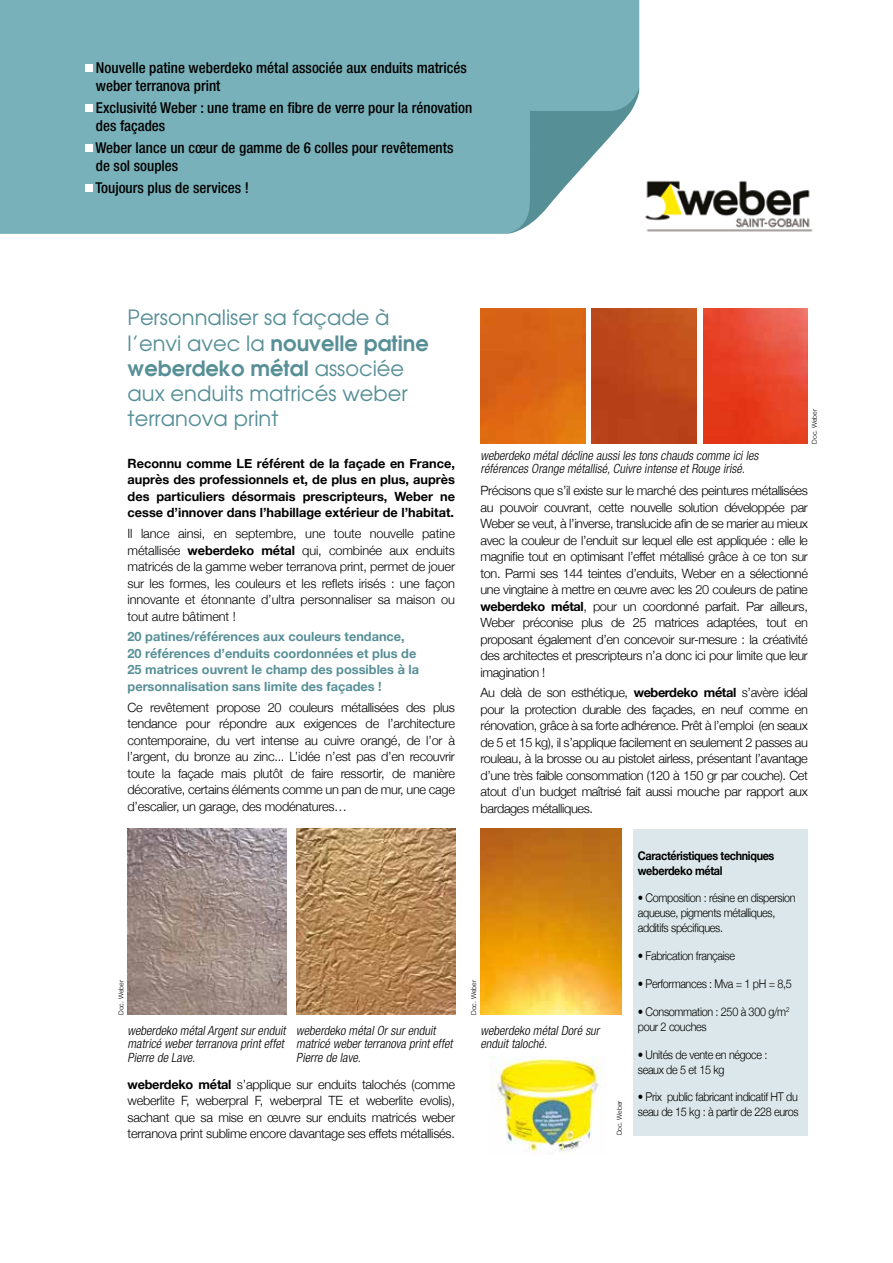
<style>
.page{position:relative;width:893px;height:1263px;background:#fff}
.page>*{position:absolute;margin:0;border:0;box-sizing:border-box;transform-origin:0 0}
.t1{font:21px/25.2px "Avant Garde";color:#578f97}
.t2{font:500 condensed 15px/18px "Helvetica Neue";color:#000}
.t3{font:300 12.75px/16.5px "Helvetica Neue";letter-spacing:-.02em;color:#000;text-align:justify}
.t4{font:italic 300 condensed 12.75px/13.5px "Helvetica Neue";color:#000}
.t5{font:700 12.75px/16.5px "Helvetica Neue";color:#000;text-align:justify}
.t6{font:700 12.75px/16.5px "Helvetica Neue";color:#578f97}
.t7{font:300 12px/15px "Helvetica Neue";letter-spacing:-.03em;color:#000;scale:.9 1}
.t8{font:700 12px/15px "Helvetica Neue";letter-spacing:-.03em;color:#000;scale:.9 1}
.t9{font:300 6.75px "Helvetica Neue";color:#000}
.s1{font-weight:600}
.s2{font-weight:700}
</style>
<div class="page">
<div style="left:0;top:0;width:639px;height:234px;background:#78b1b9"></div>
<svg style="left:506px;top:88px;width:133px;height:146px"></svg>
<img style="left:128px;top:829px;width:158px;height:186px">
<img style="left:480px;top:308px;width:105px;height:136px">
<img style="left:592px;top:308px;width:104px;height:136px">
<img style="left:703px;top:308px;width:105px;height:136px">
<img style="left:480px;top:829px;width:142px;height:186px">
<img style="left:489px;top:1056px;width:113px;height:98px">
<img style="left:296px;top:829px;width:159px;height:186px">
<div style="left:85px;top:64px;width:7px;height:7px;background:#fff"></div>
<div style="left:85px;top:104px;width:7px;height:7px;background:#fff"></div>
<div style="left:85px;top:144px;width:7px;height:8px;background:#fff"></div>
<div style="left:85px;top:185px;width:7px;height:7px;background:#fff"></div>
<img style="left:645px;top:180px;width:168px;height:52px">
<div style="left:634px;top:829px;width:174px;height:306px;background:#dbe7ea"></div>
<p class="t2" style="left:96px;top:58px;width:373px">Nouvelle patine weberdeko métal associée aux enduits matricés weber terranova print</p>
<p class="t2" style="left:96px;top:98px;width:378px">Exclusivité Weber : une trame en fibre de verre pour la rénovation des façades</p>
<p class="t2" style="left:95px;top:139px;width:360px">Weber lance un cœur de gamme de 6 colles pour revêtements de sol souples</p>
<p class="t2" style="left:95px;top:179px;width:155px">Toujours plus de services !</p>
<h1 class="t1" style="left:128px;top:305px;width:303px">Personnaliser sa façade à l’envi avec la <span class="s1">nouvelle patine weberdeko métal</span> associée aux enduits matricés weber terranova print</h1>
<p class="t5" style="left:128px;top:455px;width:329px">Reconnu comme LE référent de la façade en France, auprès des professionnels et, de plus en plus, auprès des particuliers désormais prescripteurs, Weber ne cesse d’innover dans l’habillage extérieur de l’habitat.</p>
<p class="t3" style="left:128px;top:524px;width:329px">Il lance ainsi, en septembre, une toute nouvelle patine métallisée <span class="s2">weberdeko métal</span> qui, combinée aux enduits matricés de la gamme weber terranova print, permet de jouer sur les formes, les couleurs et les reflets irisés : une façon innovante et étonnante d’ultra personnaliser sa maison ou tout autre bâtiment !</p>
<p class="t6" style="left:128px;top:629px;width:293px">20 patines/références aux couleurs tendance, 20 références d’enduits coordonnées et plus de 25 matrices ouvrent le champ des possibles à la personnalisation sans limite des façades !</p>
<p class="t3" style="left:128px;top:698px;width:329px">Ce revêtement propose 20 couleurs métallisées des plus tendance pour répondre aux exigences de l’architecture contemporaine, du vert intense au cuivre orangé, de l’or à l’argent, du bronze au zinc... L’idée n’est pas d’en recouvrir toute la façade mais plutôt de faire ressortir, de manière décorative, certains éléments comme un pan de mur, une cage d’escalier, un garage, des modénatures…</p>
<p class="t4" style="left:480px;top:448px;width:282px">weberdeko métaldécline aussiles tons chauds comme iciles références Orange métallisé,Cuivre intense etRouge irisé.</p>
<p class="t9" style="left:809px;top:444px;width:36px;rotate:-90deg">Doc. Weber</p>
<p class="t3" style="left:480px;top:481px;width:329px">Précisons que s’il existe sur le marché des peintures métallisées au pouvoir couvrant, cette nouvelle solution développée par Weber se veut, à l’inverse, translucide afin de se marier au mieux avec la couleur de l’enduit sur lequel elle est appliquée : elle le magnifie tout en optimisant l’effet métallisé grâce à ce ton sur ton. Parmi ses 144 teintes d’enduits, Weber en a sélectionné une vingtaine à mettre en œuvre avec les 20 couleurs de patine <span class="s2">weberdeko métal</span>, pour un coordonné parfait. Par ailleurs, Weber préconise plus de 25 matrices adaptées, tout en proposant également d’en concevoir sur-mesure : la créativité des architectes et prescripteurs n’a donc ici pour limite que leur imagination !</p>
<p class="t3" style="left:480px;top:684px;width:329px">Au delà de son esthétique, <span class="s2">weberdeko métal</span> s’avère idéal pour la protection durable des façades, en neuf comme en rénovation, grâce à sa forte adhérence. Prêt à l’emploi (en seaux de 5 et 15 kg), il s’applique facilement en seulement 2 passes au rouleau, à la brosse ou au pistolet airless, présentant l’avantage d’une très faible consommation (120 à 150 gr par couche). Cet atout d’un budget maîtrisé fait aussi mouche par rapport aux bardages métalliques.</p>
<p class="t9" style="left:116px;top:1015px;width:36px;rotate:-90deg">Doc. Weber</p>
<p class="t9" style="left:468px;top:1015px;width:36px;rotate:-90deg">Doc. Weber</p>
<p class="t4" style="left:128px;top:1023px;width:162px;text-align:justify">weberdeko métalArgentsurenduit matricé weberterranova printeffet Pierre de Lave.</p>
<p class="t4" style="left:296px;top:1023px;width:160px">weberdeko métalOrsurenduit matricé weberterranova printeffet<br>Pierre de lave.</p>
<p class="t4" style="left:481px;top:1023px;width:123px">weberdeko métalDoré sur enduittaloché.</p>
<p class="t3" style="left:128px;top:1075px;width:329px"><span class="s2">weberdeko métal</span> s’applique sur enduits talochés (comme weberlite F, weberpral F, weberpral TE et weberlite evolis), sachant que sa mise en œuvre sur enduits matricés weber terranova print sublime encore davantage ses effets métallisés.</p>
<p class="t9" style="left:614px;top:1135px;width:36px;rotate:-90deg">Doc. Weber</p>
<p class="t8" style="left:638px;top:848px;width:153px">Caractéristiques techniques weberdeko métal</p>
<p class="t7" style="left:638px;top:890px;width:177px">• Composition : résine en dispersion aqueuse, pigments métalliques, additifs spécifiques.</p>
<p class="t7" style="left:638px;top:947px;width:109px">• Fabrication française</p>
<p class="t7" style="left:638px;top:975px;width:173px">• Performances : Mva = 1 pH = 8,5</p>
<p class="t7" style="left:638px;top:1003px;width:170px">• Consommation : 250 à 300 g/m<sup>2 </sup>pour 2 couches</p>
<p class="t7" style="left:638px;top:1046px;width:145px">• Unités de vente en négoce : seaux de 5 et 15 kg</p>
<p class="t7" style="left:638px;top:1088px;width:180px">• Prix public fabricant indicatif HT du seau de 15 kg : à partir de 228 euros</p>
</div>
